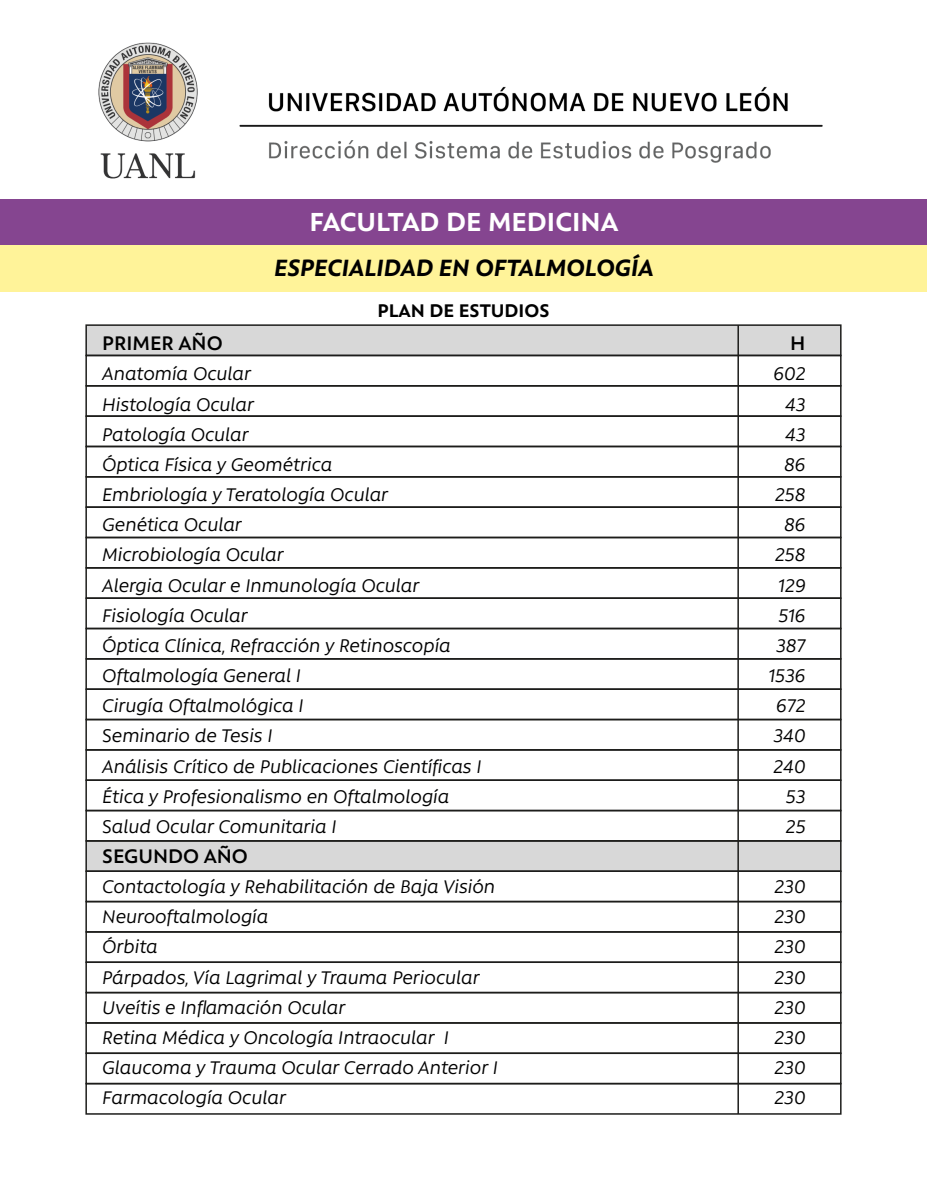
<style>
.page{position:relative;width:927px;height:1197px;background:#fff}
.page>*{position:absolute;margin:0;border:0;box-sizing:border-box;transform-origin:0 0}
.t1{font:700 30px "Rawson Pro";color:#fff}
.t2{font:italic 700 27px "Rawson Pro";color:#000}
.t3{font:600 22.5px "Rawson Pro";color:#000}
.t4{font:italic 21px "Rawson Pro";color:#000}
.t5{font:700 21px "Rawson Pro";color:#000}
</style>
<div class="page">
<div style="left:85px;top:749px;width:756px;height:32px;border:2px solid #1d1d1b"></div>
<div style="left:85px;top:1022px;width:756px;height:32px;border:2px solid #1d1d1b"></div>
<div style="left:85px;top:840px;width:756px;height:32px;background:#d8d8d8;border:2px solid #1d1d1b"></div>
<div style="left:85px;top:476px;width:756px;height:32px;border:2px solid #1d1d1b"></div>
<div style="left:85px;top:597px;width:756px;height:32px;border:2px solid #1d1d1b"></div>
<div style="left:85px;top:658px;width:756px;height:32px;border:2px solid #1d1d1b"></div>
<div style="left:85px;top:688px;width:756px;height:32px;border:2px solid #1d1d1b"></div>
<div style="left:85px;top:446px;width:756px;height:31px;border:2px solid #1d1d1b"></div>
<div style="left:85px;top:567px;width:756px;height:32px;border:2px solid #1d1d1b"></div>
<div style="left:85px;top:506px;width:756px;height:32px;border:2px solid #1d1d1b"></div>
<div style="left:85px;top:324px;width:756px;height:32px;background:#d8d8d8;border:2px solid #1d1d1b"></div>
<img style="left:98px;top:42px;width:725px;height:137px">
<div style="left:85px;top:355px;width:756px;height:31px;border:2px solid #1d1d1b"></div>
<div style="left:85px;top:385px;width:756px;height:32px;border:2px solid #1d1d1b"></div>
<div style="left:85px;top:415px;width:756px;height:32px;border:2px solid #1d1d1b"></div>
<div style="left:85px;top:537px;width:756px;height:31px;border:2px solid #1d1d1b"></div>
<div style="left:85px;top:718px;width:756px;height:32px;border:2px solid #1d1d1b"></div>
<div style="left:85px;top:809px;width:756px;height:32px;border:2px solid #1d1d1b"></div>
<div style="left:85px;top:931px;width:756px;height:32px;border:2px solid #1d1d1b"></div>
<div style="left:85px;top:991px;width:756px;height:32px;border:2px solid #1d1d1b"></div>
<div style="left:85px;top:870px;width:756px;height:32px;border:2px solid #1d1d1b"></div>
<div style="left:85px;top:779px;width:756px;height:32px;border:2px solid #1d1d1b"></div>
<div style="left:85px;top:900px;width:756px;height:32px;border:2px solid #1d1d1b"></div>
<div style="left:85px;top:1082px;width:756px;height:32px;border:2px solid #1d1d1b"></div>
<div style="left:85px;top:1052px;width:756px;height:32px;border:2px solid #1d1d1b"></div>
<svg style="left:736px;top:324px;width:3px;height:791px"></svg>
<div style="left:0;top:199px;width:927px;height:46px;background:#854590"></div>
<div style="left:0;top:245px;width:927px;height:47px;background:#fff399"></div>
<h1 class="t1" style="left:309px;top:204px;width:310px">FACULTAD DE MEDICINA</h1>
<p class="t2" style="left:274px;top:252px;width:381px">ESPECIALIDAD EN OFTALMOLOGÍA</p>
<p class="t5" style="left:377px;top:298px;width:173px">PLAN DE ESTUDIOS</p>
<p class="t3" style="left:102px;top:330px;width:122px">PRIMER AÑO</p>
<p class="t3" style="left:790px;top:330px;width:17px">H</p>
<p class="t4" style="left:102px;top:362px;width:150px">Anatomía Ocular</p>
<p class="t4" style="left:773px;top:362px;width:34px">602</p>
<p class="t4" style="left:102px;top:393px;width:153px">Histología Ocular</p>
<p class="t4" style="left:785px;top:393px;width:22px">43</p>
<p class="t4" style="left:102px;top:423px;width:148px">Patología Ocular</p>
<p class="t4" style="left:785px;top:423px;width:22px">43</p>
<p class="t4" style="left:102px;top:453px;width:231px">Óptica Física y Geométrica</p>
<p class="t4" style="left:784px;top:453px;width:23px">86</p>
<p class="t4" style="left:102px;top:483px;width:287px">Embriología y Teratología Ocular</p>
<p class="t4" style="left:775px;top:483px;width:32px">258</p>
<p class="t4" style="left:102px;top:513px;width:141px">Genética Ocular</p>
<p class="t4" style="left:784px;top:513px;width:23px">86</p>
<p class="t4" style="left:102px;top:543px;width:183px">Microbiología Ocular</p>
<p class="t4" style="left:775px;top:543px;width:32px">258</p>
<p class="t4" style="left:102px;top:574px;width:319px">Alergia Ocular e Inmunología Ocular</p>
<p class="t4" style="left:778px;top:574px;width:29px">129</p>
<p class="t4" style="left:102px;top:604px;width:147px">Fisiología Ocular</p>
<p class="t4" style="left:778px;top:604px;width:29px">516</p>
<p class="t4" style="left:102px;top:634px;width:350px">Óptica Clínica, Refracción y Retinoscopía</p>
<p class="t4" style="left:776px;top:634px;width:31px">387</p>
<p class="t4" style="left:102px;top:664px;width:200px">Oftalmología General I</p>
<p class="t4" style="left:768px;top:664px;width:39px">1536</p>
<p class="t4" style="left:102px;top:694px;width:203px">Cirugía Oftalmológica I</p>
<p class="t4" style="left:776px;top:694px;width:31px">672</p>
<p class="t4" style="left:102px;top:724px;width:172px">Seminario de Tesis I</p>
<p class="t4" style="left:773px;top:724px;width:34px">340</p>
<p class="t4" style="left:102px;top:754px;width:381px">Análisis Crítico de Publicaciones Científicas I</p>
<p class="t4" style="left:773px;top:754px;width:33px">240</p>
<p class="t4" style="left:102px;top:785px;width:348px">Ética y Profesionalismo en Oftalmología</p>
<p class="t4" style="left:786px;top:785px;width:21px">53</p>
<p class="t4" style="left:102px;top:815px;width:236px">Salud Ocular Comunitaria I</p>
<p class="t4" style="left:785px;top:815px;width:21px">25</p>
<p class="t3" style="left:102px;top:843px;width:147px">SEGUNDO AÑO</p>
<p class="t4" style="left:102px;top:875px;width:394px">Contactología y Rehabilitación de Baja Visión</p>
<p class="t4" style="left:774px;top:875px;width:33px">230</p>
<p class="t4" style="left:102px;top:905px;width:168px">Neurooftalmología</p>
<p class="t4" style="left:774px;top:905px;width:33px">230</p>
<p class="t4" style="left:102px;top:935px;width:57px">Órbita</p>
<p class="t4" style="left:774px;top:935px;width:33px">230</p>
<p class="t4" style="left:102px;top:965px;width:379px">Párpados, Vía Lagrimal y Trauma Periocular</p>
<p class="t4" style="left:774px;top:965px;width:33px">230</p>
<p class="t4" style="left:102px;top:996px;width:245px">Uveítis e Inflamación Ocular</p>
<p class="t4" style="left:774px;top:996px;width:33px">230</p>
<p class="t4" style="left:102px;top:1026px;width:348px">Retina Médica y Oncología Intraocular I</p>
<p class="t4" style="left:774px;top:1026px;width:33px">230</p>
<p class="t4" style="left:102px;top:1056px;width:397px">Glaucoma y Trauma Ocular Cerrado Anterior I</p>
<p class="t4" style="left:774px;top:1056px;width:33px">230</p>
<p class="t4" style="left:102px;top:1086px;width:185px">Farmacología Ocular</p>
<p class="t4" style="left:774px;top:1086px;width:33px">230</p>
</div>
